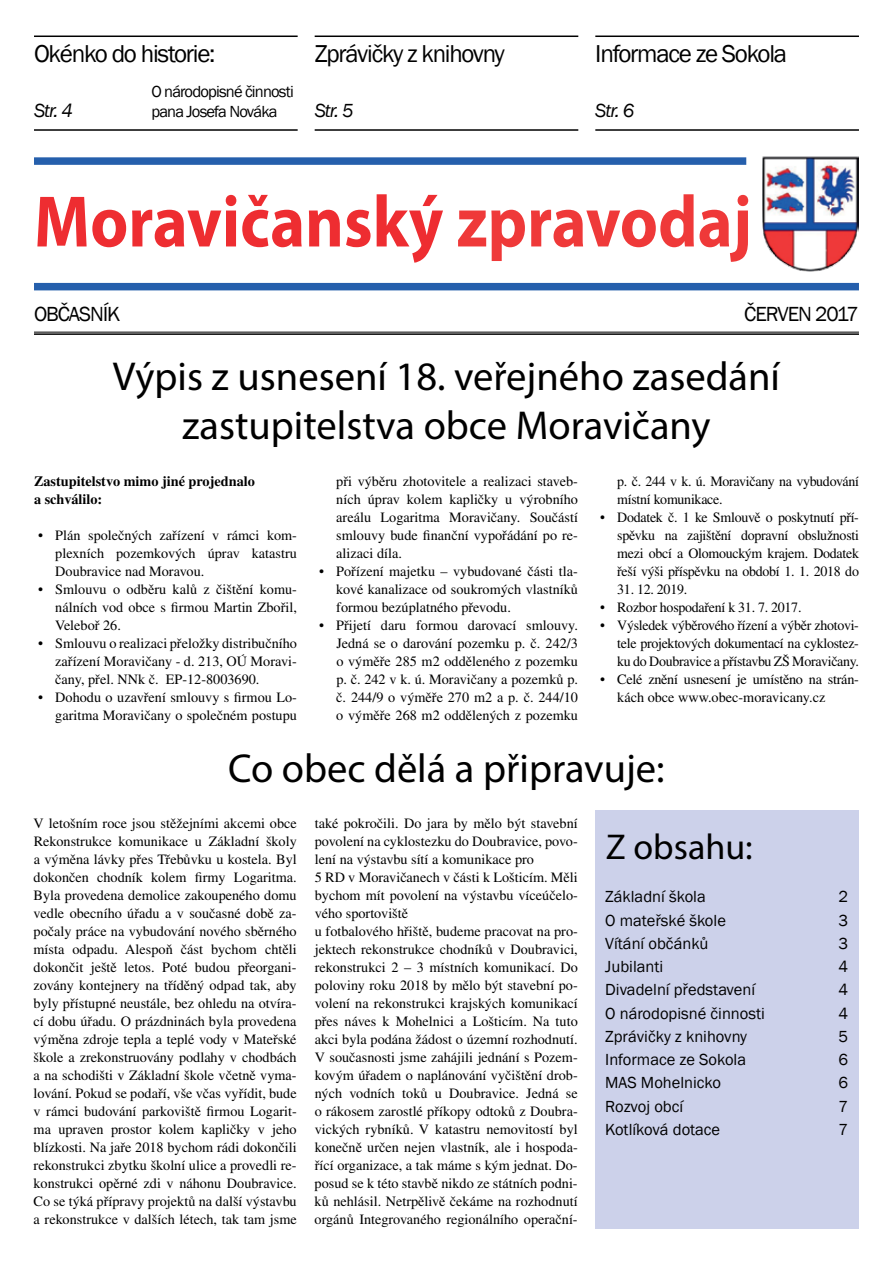
<style>
.page{position:relative;width:893px;height:1263px;background:#fff}
.page>*{position:absolute;margin:0;border:0;box-sizing:border-box;transform-origin:0 0}
.t1{font:700 73.5px "Myriad Pro";color:#ee2d31;scale:.9 1}
.t2{font:40.5px/48.6px "Myriad Pro";color:#000;text-align:center}
.t3{font:36px "Myriad Pro";color:#000}
.t4{font:25.05px "Franklin Gothic";letter-spacing:-.05em;color:#000}
.t5{font:21px "Franklin Gothic";letter-spacing:-.05em;color:#000}
.t6{font:italic 19.5px "Franklin Gothic";letter-spacing:-.055em;color:#000}
.t7{font:16.5px "Franklin Gothic";color:#000}
.t8{font:16.5px "Franklin Gothic";letter-spacing:-.05em;color:#000}
.t9{font:14.25px/18px "Times CE";color:#000;text-align:justify}
.t10{font:14.25px/18px "Times CE";letter-spacing:-.02em;color:#000}
.t11{font:700 14.25px/18px "Times CE";color:#000}
.s1{color:#ef3939}
</style>
<div class="page">
<img style="left:762px;top:156px;width:97px;height:116px">
<hr style="left:34px;top:36px;width:264px;height:1px;background:#000">
<div style="left:34px;top:283px;width:825px;height:7px;background:#255fac"></div>
<div style="left:34px;top:157px;width:712px;height:8px;background:#255fac"></div>
<hr style="left:315px;top:36px;width:263px;height:1px;background:#000">
<hr style="left:595px;top:36px;width:264px;height:1px;background:#000">
<hr style="left:34px;top:129px;width:264px;height:2px;background:#000">
<hr style="left:34px;top:332px;width:825px;height:1px;background:#000">
<hr style="left:34px;top:333px;width:825px;height:2px;background:#000">
<hr style="left:315px;top:129px;width:263px;height:2px;background:#000">
<hr style="left:595px;top:129px;width:264px;height:2px;background:#000">
<div style="left:595px;top:810px;width:264px;height:419px;background:#ccd1ea"></div>
<h3 class="t4" style="left:34px;top:38px;width:183px">Okénko do historie:</h3>
<p class="t8" style="left:151px;top:81px;width:144px">O národopisné činnosti</p>
<h3 class="t6" style="left:34px;top:98px;width:40px">Str. 4</h3>
<p class="t8" style="left:151px;top:101px;width:128px">pana Josefa Nováka</p>
<h3 class="t4" style="left:315px;top:38px;width:192px">Zprávičky z knihovny</h3>
<h3 class="t6" style="left:315px;top:98px;width:40px">Str. 5</h3>
<h3 class="t4" style="left:595px;top:38px;width:193px">Informace ze Sokola</h3>
<h3 class="t6" style="left:595px;top:98px;width:40px">Str. 6</h3>
<h1 class="t1" style="left:34px;top:174px;width:799px">Moravičanský <span class="s1">zpravodaj</span></h1>
<h3 class="t5" style="left:34px;top:300px;width:88px">OBČASNÍK</h3>
<h3 class="t5" style="left:744px;top:300px;width:116px">ČERVEN 2017</h3>
<h2 class="t2" style="left:113px;top:352px;width:668px">Výpis z usnesení 18. veřejného zasedání zastupitelstva obce Moravičany</h2>
<p class="t11" style="left:34px;top:472px;width:222px">Zastupitelstvo mimo jiné projednalo a schválilo:</p>
<p class="t9" style="left:55px;top:526px;width:243px;text-indent:-17px">• Plán společných zařízení v rámci kom&shy;plexních pozemkových úprav katastru Doubravice nad Moravou.</p>
<p class="t9" style="left:55px;top:580px;width:243px;text-indent:-17px">• Smlouvu o odběru kalů z čištění komu&shy;nálních vod obce s firmou Martin Zbořil, Veleboř 26.</p>
<p class="t9" style="left:55px;top:634px;width:243px;text-indent:-17px">• Smlouvu o realizaci přeložky distribučního zařízení Moravičany - d. 213, OÚ Moravi&shy;čany, přel. NNk č. EP-12-8003690.</p>
<p class="t9" style="left:38px;top:688px;width:260px;text-align:right">• Dohodu o uzavření smlouvy s firmou Lo&shy;garitma Moravičany o společném postupu</p>
<p class="t9" style="left:336px;top:472px;width:243px">při výběru zhotovitele a realizaci staveb&shy;ních úprav kolem kapličky u výrobního areálu Logaritma Moravičany. Součástí smlouvy bude finanční vypořádání po re&shy;alizaci díla.</p>
<p class="t9" style="left:336px;top:562px;width:243px;text-indent:-17px">• Pořízení majetku – vybudované části tla&shy;kové kanalizace od soukromých vlastníků formou bezúplatného převodu.</p>
<p class="t9" style="left:336px;top:616px;width:243px;text-indent:-17px">• Přijetí daru formou darovací smlouvy.<br>Jedná se o darování pozemku p. č. 242/3 o výměře 285 m2 odděleného z pozemku p. č. 242 v k. ú. Moravičany a pozemků p. č. 244/9 o výměře 270 m2 a p. č. 244/10 o výměře 268 m2 oddělených z pozemku</p>
<p class="t10" style="left:617px;top:472px;width:243px">p. č. 244 v k. ú. Moravičany na vybudování místní komunikace.</p>
<p class="t9" style="left:617px;top:508px;width:243px;text-indent:-17px">• Dodatek č. 1 ke Smlouvě o poskytnutí pří&shy;spěvku na zajištění dopravní obslužnosti mezi obcí a Olomouckým krajem. Dodatek řeší výši příspěvku na období 1. 1. 2018 do</p>
<p class="t9" style="left:617px;top:580px;width:71px">31. 12. 2019.</p>
<p class="t10" style="left:600px;top:598px;width:203px">• Rozbor hospodaření k 31. 7. 2017.</p>
<p class="t9" style="left:617px;top:616px;width:243px;text-indent:-17px">• Výsledek výběrového řízení a výběr zhotovi&shy;tele projektových dokumentací na cyklostez&shy;ku do Doubravice a přístavbu ZŠ Moravičany.</p>
<p class="t10" style="left:617px;top:670px;width:243px;text-indent:-17px">• Celé znění usnesení je umístěno na strán&shy;kách obce www.obec-moravicany.cz</p>
<h2 class="t2" style="left:228px;top:743px;width:438px">Co obec dělá a připravuje:</h2>
<p class="t9" style="left:34px;top:814px;width:265px">V letošním roce jsou stěžejními akcemi obce Rekonstrukce komunikace u Základní školy a výměna lávky přes Třebůvku u kostela. Byl dokončen chodník kolem firmy Logaritma.<br>Byla provedena demolice zakoupeného domu vedle obecního úřadu a v současné době za&shy;počaly práce na vybudování nového sběrného místa odpadu. Alespoň část bychom chtěli dokončit ještě letos. Poté budou přeorgani&shy;zovány kontejnery na tříděný odpad tak, aby byly přístupné neustále, bez ohledu na otvíra&shy;cí dobu úřadu. O prázdninách byla provedena výměna zdroje tepla a teplé vody v Mateřské škole a zrekonstruovány podlahy v chodbách a na schodišti v Základní škole včetně vyma&shy;lování. Pokud se podaří, vše včas vyřídit, bude v rámci budování parkoviště firmou Logarit&shy;ma upraven prostor kolem kapličky v jeho blízkosti. Na jaře 2018 bychom rádi dokončili rekonstrukci zbytku školní ulice a provedli re&shy;konstrukci opěrné zdi v náhonu Doubravice.<br>Co se týká přípravy projektů na další výstavbu a rekonstrukce v dalších létech, tak tam jsme</p>
<p class="t9" style="left:315px;top:814px;width:265px;text-align:left">také pokročili. Do jara by mělo být stavební povolení na cyklostezku do Doubravice, povo&shy;lení na výstavbu sítí a komunikace pro<br>5 RD v Moravičanech v části k Lošticím. Měli bychom mít povolení na výstavbu víceúčelo&shy;vého sportoviště<br>u fotbalového hřiště, budeme pracovat na pro&shy;jektech rekonstrukce chodníků v Doubravici, rekonstrukci 2 – 3 místních komunikací. Do poloviny roku 2018 by mělo být stavební po&shy;volení na rekonstrukci krajských komunikací přes náves k Mohelnici a Lošticím. Na tuto akci byla podána žádost o územní rozhodnutí.<br>V současnosti jsme zahájili jednání s Pozem&shy;kovým úřadem o naplánování vyčištění drob&shy;ných vodních toků u Doubravice. Jedná se o rákosem zarostlé příkopy odtoků z Doubra&shy;vických rybníků. V katastru nemovitostí byl konečně určen nejen vlastník, ale i hospoda&shy;řící organizace, a tak máme s kým jednat. Do&shy;posud se k této stavbě nikdo ze státních podni&shy;ků nehlásil. Netrpělivě čekáme na rozhodnutí orgánů Integrovaného regionálního operační-</p>
<h3 class="t3" style="left:606px;top:825px;width:148px">Z obsahu:</h3>
<p class="t7" style="left:605px;top:887px;width:102px">Základní škola</p>
<p class="t7" style="left:839px;top:887px;width:11px">2</p>
<p class="t7" style="left:605px;top:910px;width:122px">O mateřské škole</p>
<p class="t7" style="left:839px;top:910px;width:11px">3</p>
<p class="t7" style="left:605px;top:933px;width:105px">Vítání občánků</p>
<p class="t7" style="left:839px;top:933px;width:11px">3</p>
<p class="t7" style="left:605px;top:956px;width:60px">Jubilanti</p>
<p class="t7" style="left:839px;top:956px;width:11px">4</p>
<p class="t7" style="left:605px;top:980px;width:151px">Divadelní představení</p>
<p class="t7" style="left:839px;top:980px;width:11px">4</p>
<p class="t7" style="left:605px;top:1003px;width:161px">O národopisné činnosti</p>
<p class="t7" style="left:839px;top:1003px;width:11px">4</p>
<p class="t7" style="left:605px;top:1026px;width:143px">Zprávičky z knihovny</p>
<p class="t7" style="left:839px;top:1026px;width:11px">5</p>
<p class="t7" style="left:605px;top:1049px;width:142px">Informace ze Sokola</p>
<p class="t7" style="left:839px;top:1049px;width:11px">6</p>
<p class="t7" style="left:605px;top:1073px;width:117px">MAS Mohelnicko</p>
<p class="t7" style="left:839px;top:1073px;width:11px">6</p>
<p class="t7" style="left:605px;top:1096px;width:79px">Rozvoj obcí</p>
<p class="t7" style="left:839px;top:1096px;width:11px">7</p>
<p class="t7" style="left:605px;top:1119px;width:116px">Kotlíková dotace</p>
<p class="t7" style="left:839px;top:1119px;width:11px">7</p>
</div>
